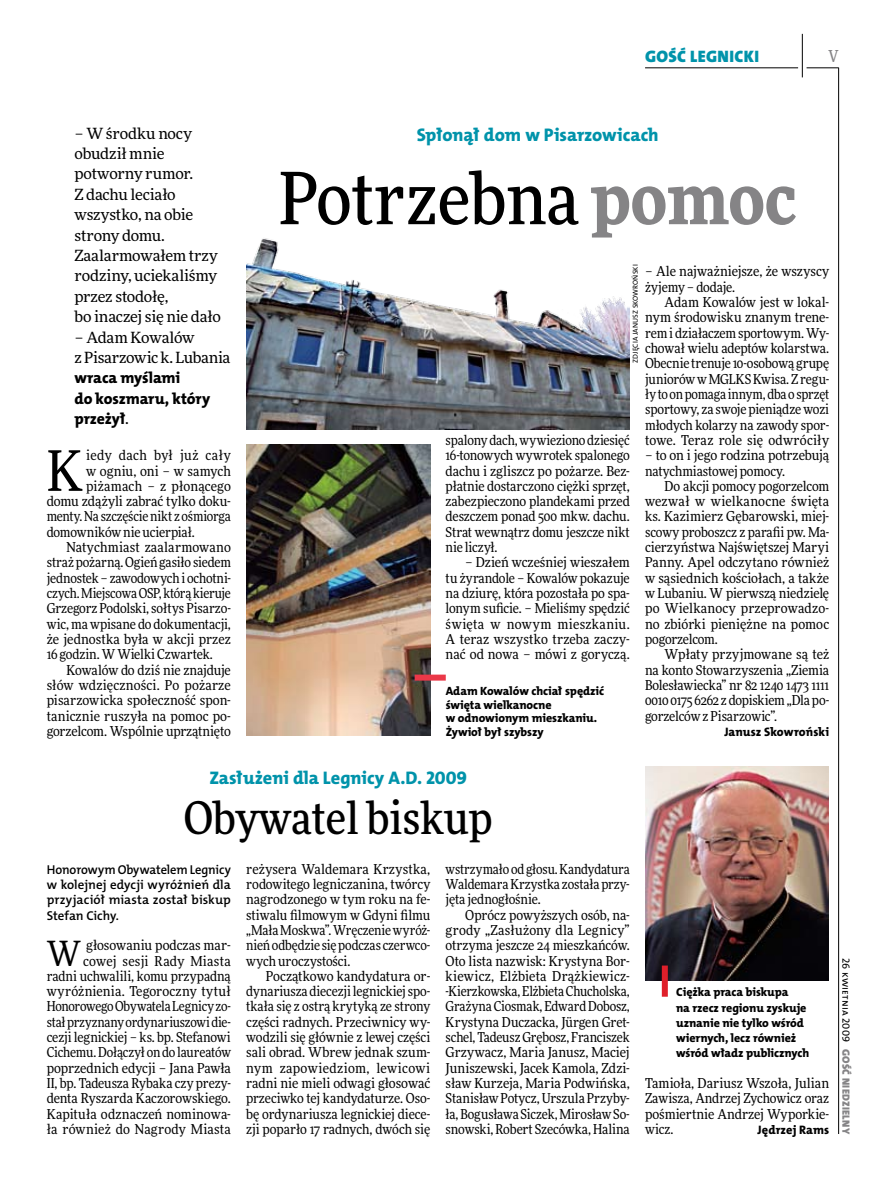
<style>
.page{position:relative;width:893px;height:1191px;background:#fff}
.page>*{position:absolute;margin:0;border:0;box-sizing:border-box;transform-origin:0 0}
.t1{font:500 72px "Freeday Narrow";color:#000}
.t2{font:55.95px "Freeday Narrow News";color:#000}
.t3{font:500 45px "Freeday Narrow";color:#000}
.t4{font:34.8px "Freeday Narrow News";color:#000}
.t5{font:18.3px "The Mix HP8 Ex Bld";color:#0093aa}
.t6{font:16.65px "The Mix HP9 Blk";letter-spacing:.02em;color:#0093aa}
.t7{font:500 16.5px "Freeday Narrow";color:#858486;scale:.9 1}
.t8{font:15.75px/20.4px "The Mix HP8 Ex Bld";color:#000}
.t9{font:15.45px/20.4px "Freeday News";letter-spacing:-.015em;color:#000}
.t10{font:13.65px/15.3px "Freeday Narrow News";letter-spacing:-.005em;color:#000;text-align:justify}
.t11{font:13.65px "Freeday Narrow News";letter-spacing:.015em;color:#000}
.t12{font:13.65px "Freeday Narrow News";letter-spacing:.03em;color:#000}
.t13{font:12.9px/15.3px "The Mix HP6 Se Bld";color:#000;text-align:justify}
.t14{font:12.3px "The Mix HP8 Ex Bld";letter-spacing:.005em;color:#000}
.t15{font:12px/15.3px "The Mix HP8 Ex Bld";letter-spacing:-.005em;color:#000}
.t16{font:10.5px "The Mix HP9 Blk";letter-spacing:.025em;color:#858486}
.t17{font:10.5px "The Mix HP5 Plain";letter-spacing:.02em;color:#000}
.t18{font:7.2px "The Mix HP5 Plain";letter-spacing:.015em;color:#000}
.s1{font-family:"Freeday News";font-size:15.45px}
.s2{font-weight:900;color:#858486}
</style>
<div class="page">
<hr style="left:806px;top:68px;width:33px;height:1px;background:#000">
<hr style="left:645px;top:68px;width:153px;height:1px;background:#000">
<hr style="left:838px;top:68px;width:1px;height:1066px;background:#000">
<hr style="left:802px;top:34px;width:1px;height:43px;background:#000">
<img style="left:645px;top:766px;width:184px;height:215px">
<div style="left:662px;top:965px;width:6px;height:31px;background:#df1f2a"></div>
<img style="left:246px;top:445px;width:184px;height:291px">
<img style="left:246px;top:238px;width:384px;height:191px">
<div style="left:415px;top:674px;width:31px;height:6px;background:#eb3848"></div>
<p class="t9" style="left:74px;top:123px;width:148px">– W środku nocy obudził mnie potworny rumor.<br>Z dachu leciało wszystko, na obie strony domu.<br>Zaalarmowałem trzy rodziny, uciekaliśmy przez stodołę,<br>bo inaczej się nie dało</p>
<p class="t9" style="left:74px;top:326px;width:158px">– Adam Kowalów<br>z Pisarzowic k. Lubania</p>
<p class="t8" style="left:74px;top:368px;width:137px">wraca myślami<br>do koszmaru, który przeżył<span class="s1">.</span></p>
<h2 class="t2" style="left:47px;top:436px;width:38px">K</h2>
<p class="t12" style="left:86px;top:447px;width:146px">iedy dach był już cały</p>
<p class="t10" style="left:86px;top:463px;width:146px">w ogniu, oni – w samych</p>
<p class="t10" style="left:86px;top:478px;width:146px">piżamach – z płonącego</p>
<p class="t10" style="left:47px;top:493px;width:186px">domu zdążyli zabrać tylko doku-</p>
<p class="t10" style="left:47px;top:509px;width:186px">menty. Na szczęście nikt z ośmiorga</p>
<p class="t10" style="left:47px;top:524px;width:149px">domowników nie ucierpiał.</p>
<p class="t11" style="left:66px;top:539px;width:166px">Natychmiast zaalarmowano</p>
<p class="t10" style="left:47px;top:555px;width:186px">straż pożarną. Ogień gasiło siedem</p>
<p class="t10" style="left:47px;top:570px;width:186px">jednostek – zawodowych i ochotni-</p>
<p class="t10" style="left:47px;top:585px;width:186px">czych. Miejscowa OSP, którą kieruje</p>
<p class="t10" style="left:47px;top:600px;width:186px">Grzegorz Podolski, sołtys Pisarzo-</p>
<p class="t10" style="left:47px;top:616px;width:186px">wic, ma wpisane do dokumentacji,</p>
<p class="t10" style="left:47px;top:631px;width:186px">że jednostka była w akcji przez</p>
<p class="t10" style="left:47px;top:646px;width:168px">16 godzin. WWielki Czwartek.</p>
<p class="t10" style="left:66px;top:662px;width:166px">Kowalów do dziś nie znajduje</p>
<p class="t10" style="left:47px;top:677px;width:186px">słów wdzięczności. Po pożarze</p>
<p class="t10" style="left:47px;top:692px;width:186px">pisarzowicka społeczność spon-</p>
<p class="t10" style="left:47px;top:708px;width:186px">tanicznie ruszyła na pomoc po-</p>
<p class="t10" style="left:47px;top:723px;width:186px">gorzelcom. Wspólnie uprzątnięto</p>
<p class="t6" style="left:645px;top:46px;width:115px">GOŚĆ LEGN ICKI</p>
<h3 class="t5" style="left:417px;top:123px;width:243px">Spłonął dom w Pisarzowicach</h3>
<h1 class="t1" style="left:279px;top:154px;width:519px">Potrzebna <span class="s2">pomoc</span></h1>
<p class="t7" style="left:828px;top:46px;width:13px">V</p>
<p class="t18" style="left:631px;top:362px;width:98px;rotate:-90deg">ZDJĘCIA Janusz Skowroński</p>
<p class="t10" style="left:645px;top:264px;width:186px">– Ale najważniejsze, że wszyscy żyjemy – dodaje.</p>
<p class="t10" style="left:645px;top:294px;width:186px;text-indent:20px">Adam Kowalów jest w lokal&shy;nym środowisku znanym trene&shy;rem i działaczem sportowym. Wy&shy;chował wielu adeptów kolarstwa.<br>Obecnie trenuje 10-osobową grupę juniorów wMGLKS Kwisa. Z regu&shy;ły to onpomaga innym, dba o sprzęt sportowy, za swoje pieniądze wozi młodych kolarzy na zawody spor&shy;towe. Teraz role się odwróciły</p>
<p class="t10" style="left:645px;top:447px;width:186px">– to on i jego rodzina potrzebują natychmiastowej pomocy.</p>
<p class="t10" style="left:645px;top:478px;width:186px;text-indent:20px">Do akcji pomocy pogorzelcom wezwał w wielkanocne święta ks. Kazimierz Gębarowski, miej&shy;scowy proboszcz z parafii pw. Ma&shy;cierzyństwa Najświętszej Maryi Panny. Apel odczytano również w sąsiednich kościołach, a także w Lubaniu. W pierwszą niedzielę po Wielkanocy przeprowadzo&shy;no zbiórki pieniężne na pomoc pogorzelcom.</p>
<p class="t10" style="left:645px;top:646px;width:186px;text-indent:20px">Wpłaty przyjmowane są też na konto Stowarzyszenia „Ziemia Bolesławiecka” nr 82 1240 1473 1111<br>0010 0175 6262 z dopiskiem „Dla po&shy;gorzelców z Pisarzowic”.</p>
<p class="t14" style="left:724px;top:724px;width:106px">Janusz Skowroński</p>
<p class="t10" style="left:446px;top:432px;width:186px">spalony dach, wywieziono dziesięć 16-tonowych wywrotek spalonego dachu i zgliszcz po pożarze. Bez&shy;płatnie dostarczono ciężki sprzęt, zabezpieczono plandekami przed deszczem ponad 500 mkw. dachu.<br>Strat wewnątrz domu jeszcze nikt nie liczył.</p>
<p class="t10" style="left:446px;top:555px;width:186px;text-indent:20px">– Dzień wcześniej wieszałem tu żyrandole – Kowalów pokazuje na dziurę, która pozostała po spa&shy;lonym suficie. – Mieliśmy spędzić święta w nowym mieszkaniu.<br>A teraz wszystko trzeba zaczy&shy;nać od nowa – mówi z goryczą.</p>
<p class="t15" style="left:446px;top:684px;width:160px;line-height:13.5px">Adam Kowalów chciał spędzić święta wielkanocne<br>w odnowionym mieszkaniu.<br>Żywioł był szybszy</p>
<h3 class="t5" style="left:209px;top:766px;width:259px">Zasłużeni dla Legnicy A.D. 2009</h3>
<h3 class="t3" style="left:184px;top:790px;width:310px">Obywatel biskup</h3>
<p class="t13" style="left:47px;top:861px;width:186px">Honorowym Obywatelem Legnicy w kolejnej edycji wyróżnień dla przyjaciół miasta został biskup Stefan Cichy.</p>
<h3 class="t4" style="left:47px;top:931px;width:36px">W</h3>
<p class="t10" style="left:47px;top:937px;width:186px;text-align:right">głosowaniu podczas mar-<br>cowej sesji Rady Miasta<br>radni uchwalili, komu przypadną wyróżnienia. Tegoroczny tytuł<br>Honorowego Obywatela Legnicy zo&shy;stał przyznany ordynariuszowi die&shy;cezji legnickiej – ks. bp. Stefanowi<br>Cichemu. Dołączył on do laureatów poprzednich edycji – Jana Pawła<br>II, bp. Tadeusza Rybaka czy prezy&shy;denta Ryszarda Kaczorowskiego.<br>Kapituła odznaczeń nominowa&shy;ła również do Nagrody Miasta</p>
<p class="t10" style="left:246px;top:861px;width:186px">reżysera Waldemara Krzystka, rodowitego legniczanina, twórcy nagrodzonego w tym roku na fe&shy;stiwalu filmowym w Gdyni filmu „Mała Moskwa”. Wręczenie wyróż&shy;nień odbędzie się podczas czerwco&shy;wych uroczystości.</p>
<p class="t10" style="left:246px;top:968px;width:186px;text-indent:20px">Początkowo kandydatura or&shy;dynariusza diecezji legnickiej spo&shy;tkała się z ostrą krytyką ze strony części radnych. Przeciwnicy wy&shy;wodzili się głównie z lewej części sali obrad. Wbrew jednak szum&shy;nym zapowiedziom, lewicowi radni nie mieli odwagi głosować przeciwko tej kandydaturze. Oso&shy;bę ordynariusza legnickiej diece&shy;zji poparło 17 radnych, dwóch się</p>
<p class="t10" style="left:446px;top:861px;width:186px">wstrzymało od głosu. Kandydatura Waldemara Krzystka została przy&shy;jęta jednogłośnie.</p>
<p class="t10" style="left:446px;top:907px;width:186px;text-indent:20px">Oprócz powyższych osób, na&shy;grody „Zasłużony dla Legnicy” otrzyma jeszcze 24 mieszkańców.<br>Oto lista nazwisk: Krystyna Bor&shy;kiewicz, Elżbieta Drążkiewicz--Kierzkowska, Elżbieta Chucholska, Grażyna Ciosmak, Edward Dobosz, Krystyna Duczacka, Jürgen Gret&shy;schel, Tadeusz Grębosz, Franciszek Grzywacz, Maria Janusz, Maciej Juniszewski, Jacek Kamola, Zdzi&shy;sław Kurzeja, Maria Podwińska, Stanisław Potycz, Urszula Przyby&shy;ła, Bogusława Siczek, Mirosław So&shy;snowski, Robert Szecówka, Halina</p>
<p class="t15" style="left:676px;top:984px;width:135px">Ciężka praca biskupa<br>na rzecz regionu zyskuje uznanie nie tylko wśród wiernych, lecz również wśród władz publicznych</p>
<p class="t10" style="left:645px;top:1075px;width:186px">Tamioła, Dariusz Wszoła, Julian Zawisza, Andrzej Zychowicz oraz pośmiertnie Andrzej Wyporkie&shy;wicz.</p>
<p class="t14" style="left:758px;top:1122px;width:73px">Jędrzej Rams</p>
<p class="t17" style="left:853px;top:957px;width:86px;rotate:90deg">26 kwietnia 2009</p>
<p class="t16" style="left:853px;top:1049px;width:86px;rotate:90deg">GOŚĆ NIEDZIELNY</p>
</div>
